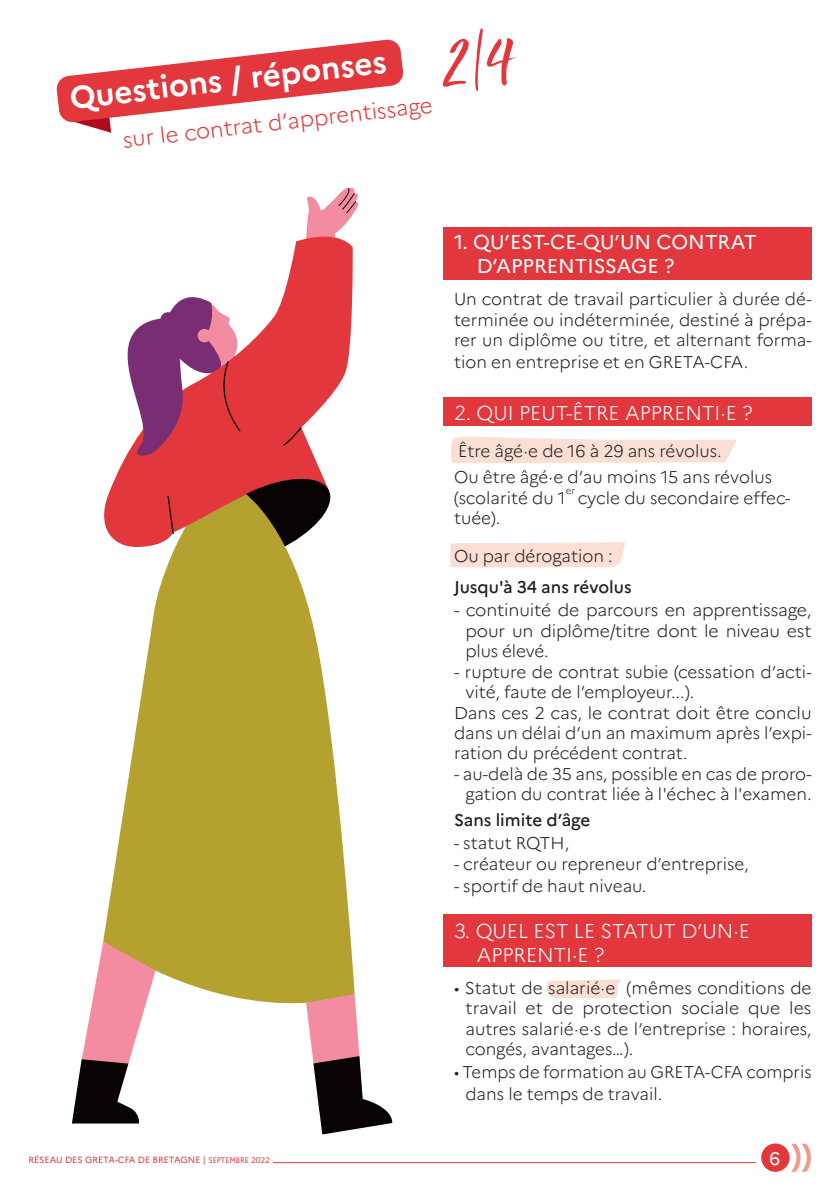
<style>
.page{position:relative;width:840px;height:1191px;background:#fff}
.page>*{position:absolute;margin:0;border:0;box-sizing:border-box;transform-origin:0 0}
.t1{font:59.4px "Good Vibes";color:#e1373d}
.t2{font:700 31.4px "Marianne";color:#fff}
.t3{font:300 21.8px "Marianne";color:#e1373d}
.t4{font:300 20px/24px "Marianne";color:#fff}
.t5{font:20px/24px "Marianne";color:#fff}
.t6{font:18px "Marianne";color:#fff}
.t7{font:300 17px/20.4px "Marianne";color:#231f20;text-align:justify}
.t8{font:500 17px "Marianne";color:#231f20}
.t9{font:300 10px "Marianne";color:#231f20}
.t10{font:9px "Marianne";color:#e1373d}
.s1{font-size:8px}
</style>
<div class="page">
<hr style="left:273px;top:1162px;width:482px;height:1px;background:#e1373d">
<div style="left:760px;top:1143px;width:29px;height:28px;background:#e1373d;border-radius:50%"></div>
<svg style="left:791px;top:1143px;width:19px;height:28px"></svg>
<svg style="left:547px;top:979px;width:73px;height:19px"></svg>
<svg style="left:451px;top:436px;width:285px;height:27px;background:#fbe2d9"></svg>
<svg style="left:450px;top:542px;width:174px;height:26px;background:#fbe0d7"></svg>
<div style="left:442px;top:397px;width:369px;height:28px;background:#e1373d"></div>
<div style="left:442px;top:914px;width:369px;height:53px;background:#e1373d"></div>
<div style="left:442px;top:227px;width:369px;height:52px;background:#e1373d"></div>
<svg style="left:475px;top:28px;width:8px;height:64px"></svg>
<svg style="left:306px;top:188px;width:53px;height:40px"></svg>
<svg style="left:108px;top:228px;width:245px;height:266px"></svg>
<svg style="left:125px;top:279px;width:211px;height:215px"></svg>
<svg style="left:103px;top:494px;width:251px;height:510px;fill:#b5a130"></svg>
<svg style="left:306px;top:994px;width:86px;height:140px"></svg>
<svg style="left:72px;top:941px;width:83px;height:182px"></svg>
<svg style="left:56px;top:39px;width:347px;height:94px"></svg>
<p class="t2" style="left:67px;top:80px;width:320px;rotate:-7deg">Questions / réponses</p>
<p class="t3" style="left:121px;top:125px;width:313px;rotate:-6deg">sur le contrat d’apprentissage</p>
<p class="t1" style="left:443px;top:32px;width:74px">2 4</p>
<p class="t5" style="left:476px;top:230px;width:281px;text-indent:-23px">1. QU’EST-CE-QU’UN CONTRAT<br>D’APPRENTISSAGE ?</p>
<p class="t7" style="left:454px;top:289px;width:359px">Un contrat de travail particulier à durée dé&shy;terminée ou indéterminée, destiné à prépa&shy;rer un diplôme ou titre, et alternant forma&shy;tion en entreprise et en GRETA-CFA.</p>
<p class="t4" style="left:454px;top:401px;width:300px">2. QUI PEUT-ÊTRE APPRENTI·E ?</p>
<p class="t7" style="left:458px;top:441px;width:265px">Être âgé·e de 16 à 29 ans révolus.</p>
<p class="t7" style="left:454px;top:467px;width:319px">Ou être âgé·e d’au moins 15 ans révolus (scolarité du 1</p>
<p class="t9" style="left:565px;top:484px;width:11px">er</p>
<p class="t7" style="left:577px;top:487px;width:214px">cycle du secondaire effec-</p>
<p class="t7" style="left:454px;top:508px;width:48px">tuée).</p>
<p class="t7" style="left:454px;top:545px;width:160px">Ou par dérogation :</p>
<p class="t8" style="left:454px;top:577px;width:179px">Jusqu'à 34 ans révolus</p>
<p class="t7" style="left:465px;top:600px;width:347px;text-indent:-11px">- continuité de parcours en apprentissage, pour un diplôme/titre dont le niveau est plus élevé.</p>
<p class="t7" style="left:465px;top:661px;width:347px;text-indent:-11px">- rupture de contrat subie (cessation d’acti&shy;vité, faute de l’employeur...).</p>
<p class="t7" style="left:454px;top:702px;width:359px">Dans ces 2 cas, le contrat doit être conclu dans un délai d’un an maximum après l’expi&shy;ration du précédent contrat.</p>
<p class="t7" style="left:454px;top:763px;width:359px;text-align:right">- au-delà de 35 ans, possible en cas de proro&shy;gation du contrat liée à l'échec à l'examen.</p>
<p class="t8" style="left:454px;top:810px;width:138px">Sans limite d’âge</p>
<p class="t7" style="left:454px;top:833px;width:117px">- statut RQTH,</p>
<p class="t7" style="left:454px;top:853px;width:296px">- créateur ou repreneur d’entreprise,</p>
<p class="t7" style="left:454px;top:875px;width:194px">- sportif de haut niveau.</p>
<p class="t4" style="left:476px;top:919px;width:274px;text-indent:-23px">3. QUEL EST LE STATUT D’UN·E<br>APPRENTI·E ?</p>
<p class="t7" style="left:465px;top:977px;width:347px;text-indent:-11px">• Statut de salarié·e (mêmes conditions de travail et de protection sociale que les autres salarié·e·s de l’entreprise : horaires, congés, avantages…).</p>
<p class="t7" style="left:465px;top:1061px;width:347px;line-height:21.6px;text-indent:-11px">• Temps de formation au GRETA-CFA compris dans le temps de travail.</p>
<p class="t10" style="left:28px;top:1154px;width:243px">RÉSEAU DES GRETA-CFA DE BRETAGNE | <span class="s1">SEPTEMBRE 2022</span></p>
<p class="t6" style="left:769px;top:1147px;width:12px">6</p>
</div>
